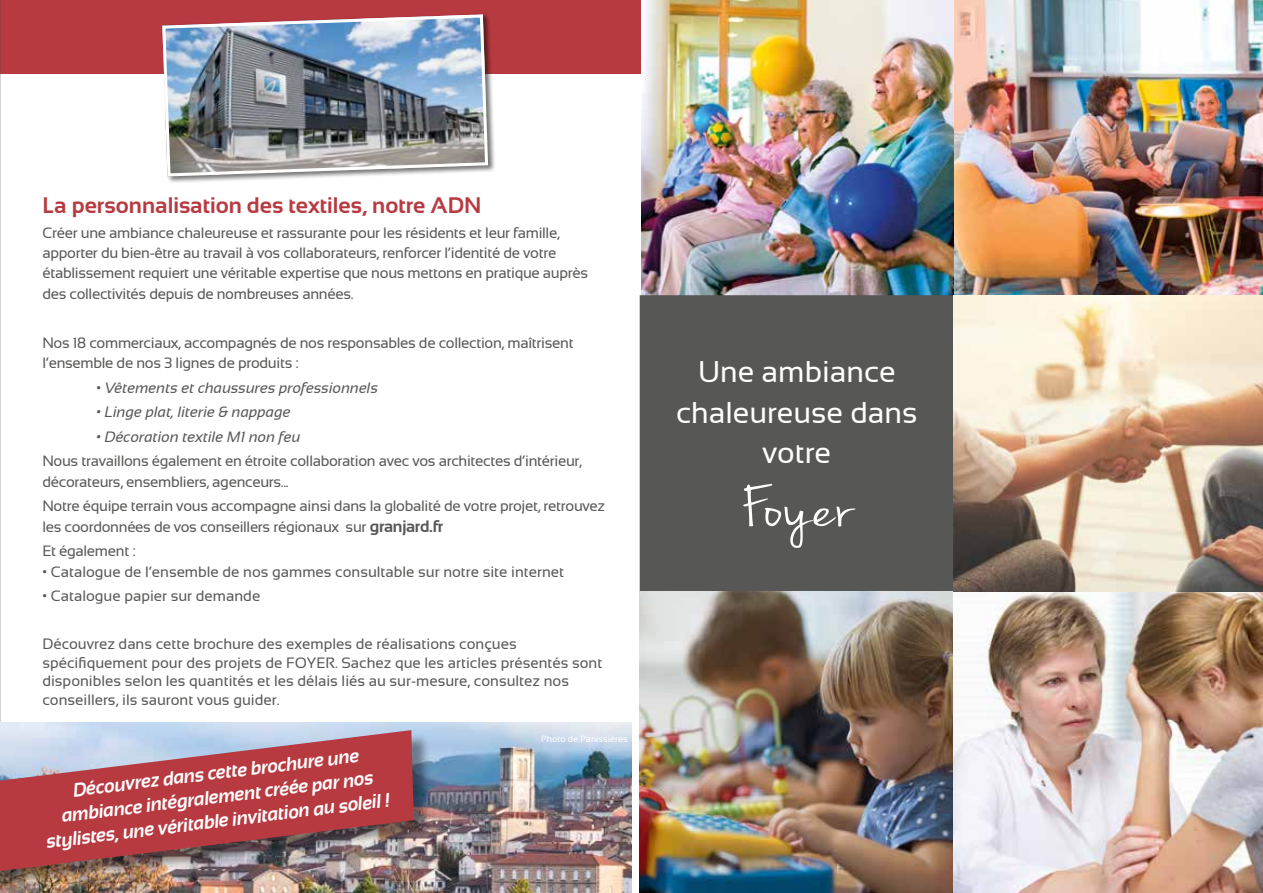
<style>
.page{position:relative;width:1263px;height:893px;background:#fff}
.page>*{position:absolute;margin:0;border:0;box-sizing:border-box;transform-origin:0 0}
.t1{font:61.5px "Jenna Sue";letter-spacing:.01em;color:#fff;scale:1.41 1}
.t2{font:30px/40.5px "Sansation";color:#fff;text-align:center}
.t3{font:700 22.5px "Sansation";color:#b83a41}
.t4{font:italic 700 19.5px/24px "Sansation";color:#fff;text-align:center;scale:.95 1}
.t5{font:15px/20.2px "Sansation";letter-spacing:-.02em;color:#575756}
.t6{font:15px/18.9px "Sansation";color:#575756}
.t7{font:italic 15px "Sansation";color:#575756}
.t8{font:9px "Sansation";color:#fff}
.s1{font-style:normal}
.s2{font-weight:700;font-size:16.5px}
</style>
<div class="page">
<div style="left:1px;top:0;width:642px;height:74px;background:#b83a41"></div>
<img style="left:0;top:0;width:1px;height:285px">
<img style="left:0;top:427px;width:1px;height:173px">
<img style="left:0;top:723px;width:631px;height:170px">
<div style="left:161px;top:12px;width:335px;height:171px;background:#000;opacity:.55"></div>
<img style="left:161px;top:13px;width:329px;height:165px">
<div style="left:0;top:733px;width:432px;height:157px;background:#000;opacity:.4"></div>
<svg style="left:0;top:730px;width:414px;height:141px;fill:#b83a41"></svg>
<img style="left:0;top:744px;width:1px;height:149px">
<img style="left:641px;top:0;width:622px;height:295px">
<img style="left:954px;top:295px;width:309px;height:598px">
<div style="left:640px;top:295px;width:314px;height:296px;background:#575756;border:2px solid #575756"></div>
<img style="left:640px;top:591px;width:312px;height:302px">
<h3 class="t3" style="left:42px;top:193px;width:440px">La personnalisation des textiles, notre ADN</h3>
<p class="t5" style="left:42px;top:222px;width:547px">Créer une ambiance chaleureuse et rassurante pour les résidents et leur famille, apporter du bien-être au travail à vos collaborateurs, renforcer l’identité de votre établissement requiert une véritable expertise que nous mettons en pratique auprès des collectivités depuis de nombreuses années.</p>
<p class="t5" style="left:42px;top:332px;width:533px">Nos 18 commerciaux, accompagnés de nos responsables de collection, maîtrisent l’ensemble de nos 3 lignes de produits :</p>
<p class="t7" style="left:96px;top:379px;width:283px"><span class="s1">•</span> Vêtements et chaussures professionnels</p>
<p class="t7" style="left:96px;top:404px;width:196px">• Linge plat, literie &amp; nappage</p>
<p class="t7" style="left:96px;top:428px;width:206px">• Décoration textile M1 non feu</p>
<p class="t5" style="left:42px;top:451px;width:541px">Nous travaillons également en étroite collaboration avec vos architectes d’intérieur, décorateurs, ensembliers, agenceurs...</p>
<p class="t5" style="left:42px;top:496px;width:564px">Notre équipe terrain vous accompagne ainsi dans la globalité de votre projet, retrouvez les coordonnées de vos conseillers régionaux sur <span class="s2">granjard.fr</span></p>
<p class="t5" style="left:42px;top:541px;width:95px">Et également :</p>
<p class="t6" style="left:42px;top:562px;width:523px">• Catalogue de l’ensemble de nos gammes consultable sur notre site internet</p>
<p class="t6" style="left:42px;top:586px;width:219px">• Catalogue papier sur demande</p>
<p class="t6" style="left:42px;top:634px;width:561px">Découvrez dans cette brochure des exemples de réalisations conçues spécifiquement pour des projets de FOYER. Sachez que les articles présentés sont disponibles selon les quantités et les délais liés au sur-mesure, consultez nos conseillers, ils sauront vous guider.</p>
<p class="t8" style="left:541px;top:734px;width:88px">Photo de Panissières</p>
<h3 class="t4" style="left:40px;top:782px;width:365px;rotate:-7deg">Découvrez dans cette brochure une ambiance intégralement créée par nos stylistes, une véritable invitation au soleil !</h3>
<h2 class="t2" style="left:676px;top:352px;width:243px">Une ambiance chaleureuse dans votre</h2>
<h1 class="t1" style="left:741px;top:473px;width:80px">Foyer</h1>
</div>
